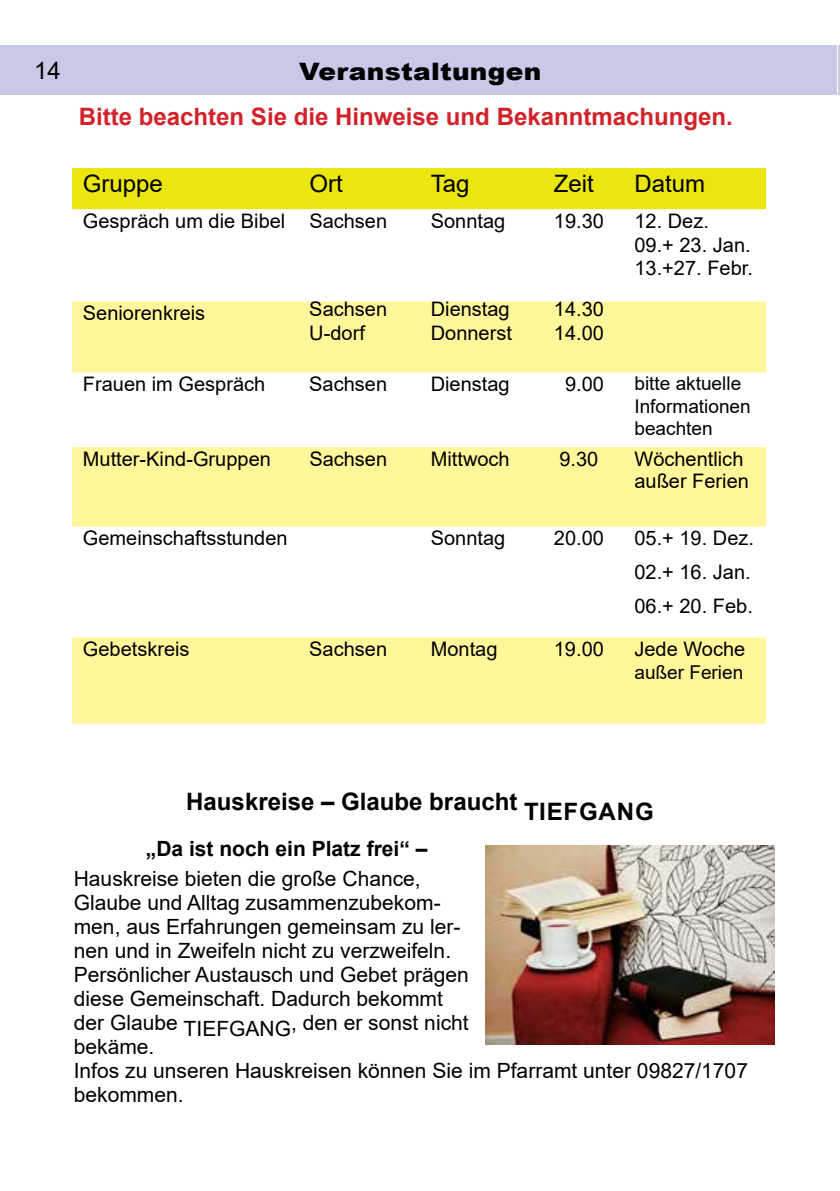
<style>
.page{position:relative;width:840px;height:1191px;background:#fff}
.page>*{position:absolute;margin:0;border:0;box-sizing:border-box;transform-origin:0 0}
.t1{font:700 24px "Arial";color:#d2232a}
.t2{font:700 24px "Arial";color:#000}
.t3{font:24px "Arial";color:#000}
.t4{font:900 24px "Arial";letter-spacing:.01em;color:#000;scale:1.1 1}
.t5{font:21px/24px "Arial";color:#000}
.t6{font:700 21px "Arial";color:#000}
.t7{font:20px/24px "Arial";color:#000}
.t8{font:19px/22.6px "Arial";color:#000}
</style>
<div class="page">
<div style="left:0;top:45px;width:836px;height:50px;background:#c7c9e6"></div>
<hr style="left:838px;top:45px;width:1px;height:50px;background:#c7c9e6">
<img style="left:485px;top:845px;width:289px;height:199px">
<div style="left:72px;top:168px;width:693px;height:41px;background:#ebe70e"></div>
<div style="left:72px;top:301px;width:693px;height:71px;background:#fff799"></div>
<div style="left:72px;top:447px;width:693px;height:79px;background:#fff799"></div>
<div style="left:72px;top:637px;width:693px;height:86px;background:#fff799"></div>
<p class="t3" style="left:34px;top:54px;width:28px">14</p>
<p class="t4" style="left:299px;top:54px;width:221px">Veranstaltungen</p>
<p class="t1" style="left:79px;top:100px;width:655px">Bitte beachten Sie die Hinweise und Bekanntmachungen.</p>
<p class="t3" style="left:83px;top:167px;width:82px">Gruppe</p>
<p class="t3" style="left:309px;top:167px;width:35px">Ort</p>
<p class="t3" style="left:430px;top:167px;width:40px">Tag</p>
<p class="t3" style="left:553px;top:167px;width:42px">Zeit</p>
<p class="t3" style="left:634px;top:167px;width:72px">Datum</p>
<p class="t7" style="left:83px;top:208px;width:306px">Gespräch um die Bibel Sachsen</p>
<p class="t7" style="left:430px;top:208px;width:76px">Sonntag</p>
<p class="t7" style="left:553px;top:208px;width:52px">19.30</p>
<p class="t7" style="left:634px;top:209px;width:120px">12. Dez.<br>09.+ 23. Jan.<br>13.+27. Febr.</p>
<p class="t7" style="left:83px;top:301px;width:124px">Seniorenkreis</p>
<p class="t7" style="left:309px;top:297px;width:79px">Sachsen<br>U-dorf</p>
<p class="t7" style="left:430px;top:297px;width:83px">Dienstag<br>Donnerst</p>
<p class="t7" style="left:553px;top:297px;width:52px">14.30<br>14.00</p>
<p class="t7" style="left:83px;top:372px;width:184px">Frauen im Gespräch</p>
<p class="t7" style="left:309px;top:372px;width:79px">Sachsen</p>
<p class="t7" style="left:430px;top:372px;width:80px">Dienstag</p>
<p class="t7" style="left:564px;top:372px;width:40px">9.00</p>
<p class="t8" style="left:634px;top:372px;width:118px">bitte aktuelle<br>Informationen beachten</p>
<p class="t7" style="left:83px;top:446px;width:189px">Mutter-Kind-Gruppen</p>
<p class="t7" style="left:309px;top:446px;width:79px">Sachsen</p>
<p class="t7" style="left:430px;top:446px;width:80px">Mittwoch</p>
<p class="t7" style="left:559px;top:446px;width:40px">9.30</p>
<p class="t7" style="left:634px;top:447px;width:116px;line-height:22.6px">Wöchentlich außer Ferien</p>
<p class="t7" style="left:83px;top:526px;width:206px">Gemeinschaftsstunden</p>
<p class="t7" style="left:430px;top:526px;width:76px">Sonntag</p>
<p class="t7" style="left:553px;top:526px;width:52px">20.00</p>
<p class="t7" style="left:634px;top:521px;width:121px;line-height:34px">05.+ 19. Dez.<br>02.+ 16. Jan.<br>06.+ 20. Feb.</p>
<p class="t7" style="left:83px;top:637px;width:108px">Gebetskreis</p>
<p class="t7" style="left:309px;top:637px;width:79px">Sachsen</p>
<p class="t7" style="left:430px;top:637px;width:68px">Montag</p>
<p class="t7" style="left:553px;top:637px;width:52px">19.00</p>
<p class="t7" style="left:634px;top:637px;width:112px">Jede Woche</p>
<p class="t8" style="left:634px;top:661px;width:110px">außer Ferien</p>
<p class="t2" style="left:186px;top:784px;width:369px">Hauskreise – Glaube braucht Tiefga</p>
<p class="t2" style="left:616px;top:794px;width:34px">ng</p>
<p class="t6" style="left:146px;top:834px;width:283px">„Da ist noch ein Platz frei“ –</p>
<p class="t5" style="left:74px;top:866px;width:675px">Hauskreise bieten die große Chance,<br>Glaube und Alltag zusammenzubekom-<br>men, aus Erfahrungen gemeinsam zu ler-<br>nen und in Zweifeln nicht zu verzweifeln.<br>Persönlicher Austausch und Gebet prägen<br>diese Gemeinschaft. Dadurch bekommt<br>der Glaube TIEFGANG, den er sonst nicht<br>bekäme.<br>Infos zu unseren Hauskreisen können Sie im Pfarramt unter 09827/1707 bekommen.</p>
</div>
